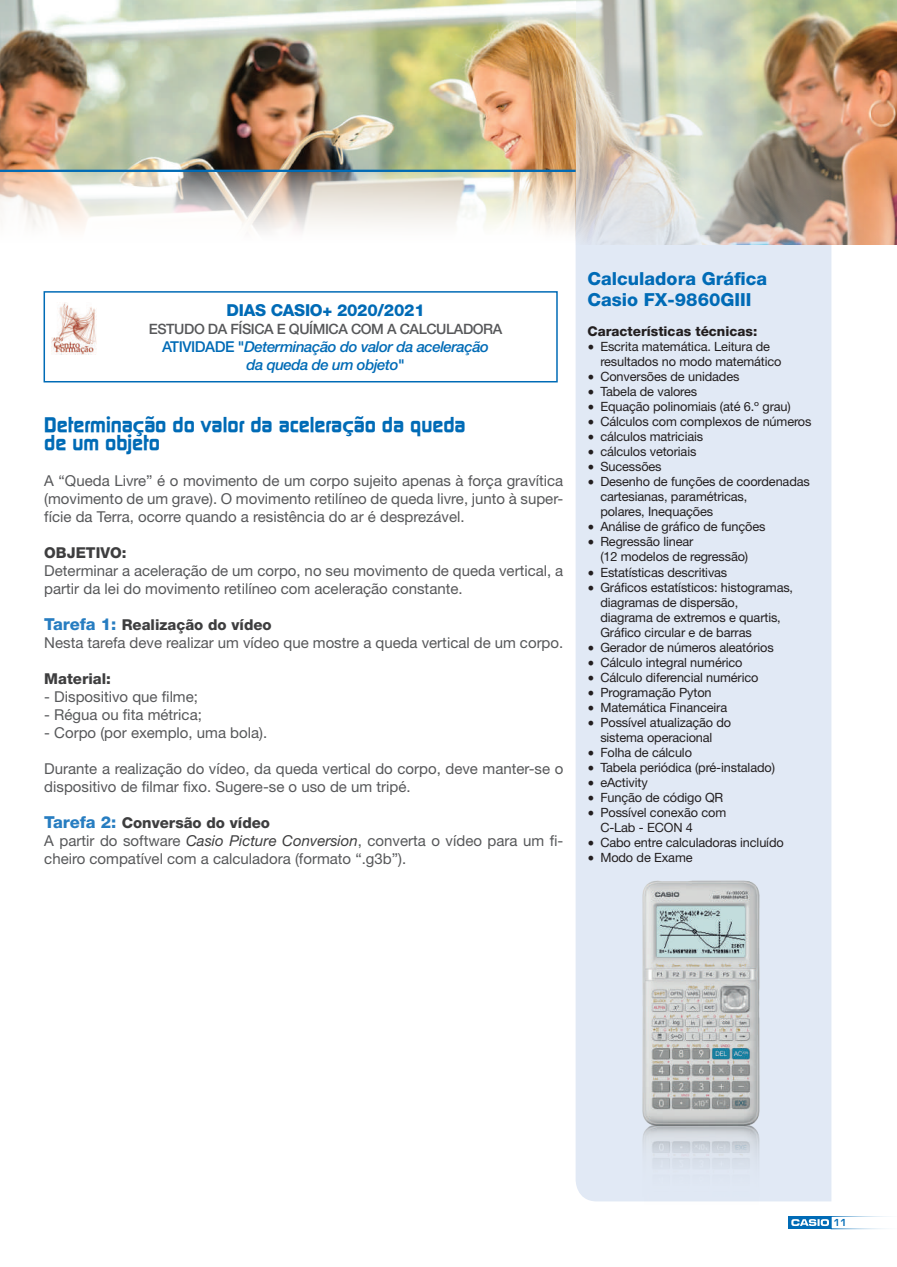
<style>
.page{position:relative;width:897px;height:1267px;background:#fff}
.page>*{position:absolute;margin:0;border:0;box-sizing:border-box;transform-origin:0 0}
.t1{font:700 21px/18px "Continuum";color:#006bb6}
.t2{font:800 18px/21.6px "Helvetica Neue LT Std";color:#006bb6}
.t3{font:800 16.5px "Helvetica Neue LT Std";letter-spacing:-.015em;color:#006bb6}
.t4{font:15px/18px "Helvetica Neue LT Std";color:#57585a}
.t5{font:italic 500 15px/18px "Helvetica Neue LT Std";letter-spacing:-.03em;color:#006bb6;text-align:center}
.t6{font:800 15px "Helvetica Neue LT Std";color:#3e3e3f}
.t7{font:500 14.25px "Helvetica Neue LT Std";letter-spacing:-.03em;color:#57585a}
.t8{font:800 13.5px "Helvetica Neue LT Std";color:#231f20}
.t9{font:12.75px/15px "Helvetica Neue LT Std";letter-spacing:-.01em;color:#231f20}
.t10{font:700 10.5px "Eurostile";color:#006bb6}
.s1{font-style:normal}
.s2{font-weight:800;font-size:16.5px;color:#277dc1}
.s3{font-weight:800;color:#3e3e3f}
.s4{font-style:italic;color:#3e3e3f}
.s5{font-family:"Minion Pro";font-size:18px}
</style>
<div class="page">
<div style="left:788px;top:1216px;width:42px;height:12px;background:#006bb6"></div>
<svg style="left:791px;top:1216px;width:97px;height:12px"></svg>
<div style="left:575px;top:244px;width:256px;height:957px;background:#e1e9f5"></div>
<img style="left:624px;top:1132px;width:155px;height:70px">
<img style="left:624px;top:852px;width:155px;height:280px">
<img style="left:575px;top:0;width:321px;height:244px">
<img style="left:0;top:0;width:575px;height:170px">
<img style="left:0;top:172px;width:575px;height:60px">
<hr style="left:0;top:170px;width:575px;height:2px;background:#006bb6">
<div style="left:44px;top:291px;width:513px;height:91px;border:2px solid #006bb6"></div>
<img style="left:52px;top:302px;width:45px;height:52px">
<p class="t3" style="left:226px;top:300px;width:200px">DIAS CASIO+ 2020/2021</p>
<p class="t7" style="left:149px;top:320px;width:355px">ESTUDO DA FÍSICA E QUÍMICA COM A CALCULADORA</p>
<p class="t5" style="left:162px;top:337px;width:328px"><span class="s1">ATIVIDADE "</span>Determinação do valor da aceleração da queda de um objeto<span class="s1">"</span></p>
<h1 class="t1" style="left:44px;top:414px;width:423px">Determinação do valor da aceleração da queda de um objeto</h1>
<p class="t4" style="left:44px;top:471px;width:520px;text-align:justify">A “Queda Livre” é o movimento de um corpo sujeito apenas à força gravítica (movimento de um grave). O movimento retilíneo de queda livre, junto à super&shy;fície da Terra, ocorre quando a resistência do ar é desprezável.</p>
<p class="t6" style="left:44px;top:543px;width:84px">OBJETIVO:</p>
<p class="t4" style="left:44px;top:561px;width:520px">Determinar a aceleração de um corpo, no seu movimento de queda vertical, a partir da lei do movimento retilíneo com aceleração constante.</p>
<p class="t4" style="left:44px;top:615px;width:520px"><span class="s2">Tarefa 1:</span> <span class="s3">Realização do vídeo<br></span>Nesta tarefa deve realizar um vídeo que mostre a queda vertical de um corpo.</p>
<p class="t6" style="left:44px;top:669px;width:68px">Material:</p>
<p class="t4" style="left:44px;top:687px;width:155px">- Dispositivo que filme;</p>
<p class="t4" style="left:44px;top:705px;width:159px">- Régua ou fita métrica;</p>
<p class="t4" style="left:44px;top:723px;width:224px">- Corpo (por exemplo, uma bola).</p>
<p class="t4" style="left:44px;top:759px;width:520px">Durante a realização do vídeo, da queda vertical do corpo, deve manter-se o dispositivo de filmar fixo. Sugere-se o uso de um tripé.</p>
<p class="t4" style="left:44px;top:813px;width:520px"><span class="s2">Tarefa 2:</span> <span class="s3">Conversão do vídeo<br></span>A partir do software <span class="s4">Casio Picture Conversion</span>, converta o vídeo para um fi&shy;cheiro compatível com a calculadora (formato “.g3b”).</p>
<h2 class="t2" style="left:587px;top:267px;width:181px">Calculadora Gráfica<br>Casio FX-9860GIII</h2>
<p class="t8" style="left:587px;top:323px;width:171px">Características técnicas:</p>
<p class="t9" style="left:600px;top:339px;width:183px;text-indent:-13px"><span class="s5">•</span> Escrita matemática. Leitura de resultados no modo matemático</p>
<p class="t9" style="left:587px;top:369px;width:153px"><span class="s5">•</span> Conversões de unidades</p>
<p class="t9" style="left:587px;top:384px;width:111px"><span class="s5">•</span> Tabela de valores</p>
<p class="t9" style="left:587px;top:399px;width:205px"><span class="s5">•</span> Equação polinomiais (até 6.º grau)</p>
<p class="t9" style="left:587px;top:414px;width:225px"><span class="s5">•</span> Cálculos com complexos de números</p>
<p class="t9" style="left:587px;top:429px;width:117px"><span class="s5">•</span> cálculos matriciais</p>
<p class="t9" style="left:587px;top:444px;width:110px"><span class="s5">•</span> cálculos vetoriais</p>
<p class="t9" style="left:587px;top:459px;width:76px"><span class="s5">•</span> Sucessões</p>
<p class="t9" style="left:600px;top:474px;width:211px;text-indent:-13px"><span class="s5">•</span> Desenho de funções de coordenadas cartesianas, paramétricas,<br>polares, Inequações</p>
<p class="t9" style="left:587px;top:519px;width:179px"><span class="s5">•</span> Análise de gráfico de funções</p>
<p class="t9" style="left:600px;top:534px;width:149px;text-indent:-13px"><span class="s5">•</span> Regressão linear<br>(12 modelos de regressão)</p>
<p class="t9" style="left:587px;top:564px;width:141px"><span class="s5">•</span> Estatísticas descritivas</p>
<p class="t9" style="left:600px;top:579px;width:194px;text-indent:-13px"><span class="s5">•</span> Gráficos estatísticos: histogramas, diagramas de dispersão, diagrama de extremos e quartis,<br>Gráfico circular e de barras</p>
<p class="t9" style="left:587px;top:639px;width:188px"><span class="s5">•</span> Gerador de números aleatórios</p>
<p class="t9" style="left:587px;top:654px;width:156px"><span class="s5">•</span> Cálculo integral numérico</p>
<p class="t9" style="left:587px;top:669px;width:172px"><span class="s5">•</span> Cálculo diferencial numérico</p>
<p class="t9" style="left:587px;top:684px;width:126px"><span class="s5">•</span> Programação Pyton</p>
<p class="t9" style="left:587px;top:699px;width:141px"><span class="s5">•</span> Matemática Financeira</p>
<p class="t9" style="left:587px;top:714px;width:145px;text-align:center"><span class="s5">•</span> Possível atualização do sistema operacional</p>
<p class="t9" style="left:587px;top:744px;width:106px"><span class="s5">•</span> Folha de cálculo</p>
<p class="t9" style="left:587px;top:759px;width:189px"><span class="s5">•</span> Tabela periódica (pré-instalado)</p>
<p class="t9" style="left:587px;top:774px;width:62px"><span class="s5">•</span> eActivity</p>
<p class="t9" style="left:587px;top:789px;width:137px"><span class="s5">•</span> Função de código QR</p>
<p class="t9" style="left:600px;top:804px;width:127px;text-indent:-13px"><span class="s5">•</span> Possível conexão com<br>C-Lab - ECON 4</p>
<p class="t9" style="left:587px;top:834px;width:198px"><span class="s5">•</span> Cabo entre calculadoras incluído</p>
<p class="t9" style="left:587px;top:849px;width:106px"><span class="s5">•</span> Modo de Exame</p>
<p class="t10" style="left:833px;top:1218px;width:15px">11</p>
</div>
